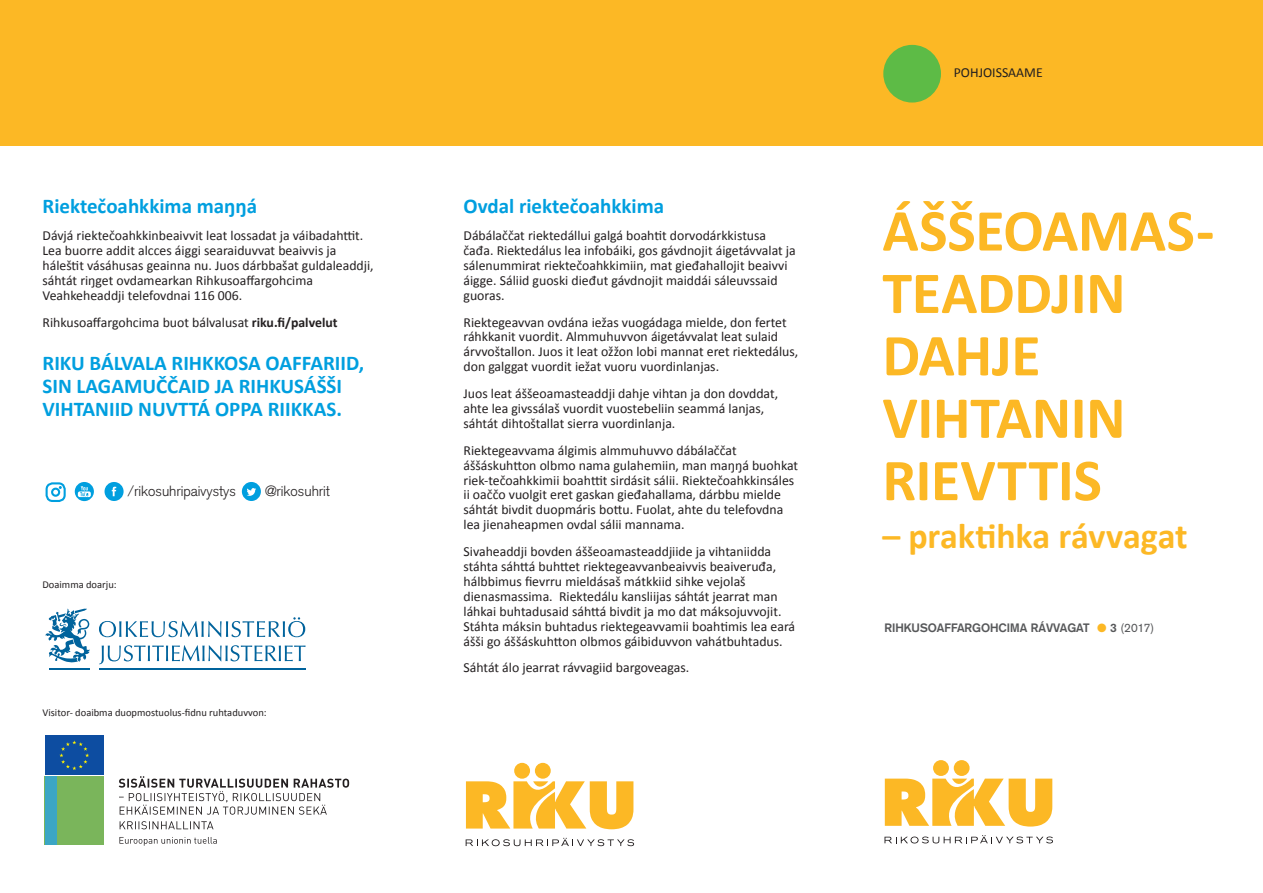
<style>
.page{position:relative;width:1263px;height:893px;background:#fff}
.page>*{position:absolute;margin:0;border:0;box-sizing:border-box;transform-origin:0 0}
.t1{font:700 60px/62.4px "Calibri";letter-spacing:-.01em;color:#fcb825}
.t2{font:700 36px "Calibri";letter-spacing:-.005em;color:#fcb825}
.t3{font:700 21px/22.6px "Calibri";color:#009fdf}
.t4{font:300 14.55px "Akzidenz Grotesk";color:#231f20}
.t5{font:13.8px/14.9px "Calibri";color:#231f20}
.t6{font:700 12px "Akzidenz Grotesk";color:#57585a}
.t7{font:10.5px "Calibri";color:#231f20}
.s1{font-weight:700}
.s2{color:#fcb825}
.s3{font-weight:400}
</style>
<div class="page">
<div style="left:0;top:0;width:1263px;height:146px;background:#fcb825"></div>
<svg style="left:885px;top:760px;width:167px;height:67px"></svg>
<svg style="left:884px;top:835px;width:169px;height:8px"></svg>
<svg style="left:466px;top:763px;width:167px;height:66px"></svg>
<svg style="left:466px;top:838px;width:168px;height:8px"></svg>
<div style="left:46px;top:482px;width:20px;height:20px;border:2px solid #009fdf;border-radius:6px"></div>
<div style="left:51px;top:488px;width:9px;height:9px;border:2px solid #009fdf;border-radius:50%"></div>
<svg style="left:75px;top:482px;width:19px;height:19px"></svg>
<svg style="left:78px;top:486px;width:13px;height:11px"></svg>
<div style="left:105px;top:482px;width:19px;height:19px;background:#009fdf;border-radius:50%"></div>
<svg style="left:112px;top:487px;width:4px;height:9px"></svg>
<div style="left:242px;top:482px;width:19px;height:19px;background:#009fdf;border-radius:50%"></div>
<svg style="left:247px;top:488px;width:9px;height:8px"></svg>
<svg style="left:45px;top:609px;width:45px;height:54px"></svg>
<svg style="left:99px;top:617px;width:206px;height:20px"></svg>
<hr style="left:49px;top:668px;width:40px;height:2px;background:#00639c">
<hr style="left:99px;top:668px;width:206px;height:2px;background:#00639c">
<svg style="left:99px;top:645px;width:207px;height:19px"></svg>
<div style="left:45px;top:776px;width:59px;height:68px;background:#7ab55b"></div>
<div style="left:45px;top:776px;width:12px;height:68px;background:#3ba6c4"></div>
<svg style="left:45px;top:735px;width:59px;height:1px"></svg>
<div style="left:45px;top:736px;width:59px;height:39px;background:#0d4da1"></div>
<svg style="left:59px;top:740px;width:30px;height:30px"></svg>
<svg style="left:120px;top:821px;width:94px;height:8px"></svg>
<svg style="left:119px;top:776px;width:230px;height:39px"></svg>
<svg style="left:119px;top:837px;width:98px;height:9px"></svg>
<div style="left:883px;top:45px;width:58px;height:58px;background:#5dbb46;border-radius:50%"></div>
<h2 class="t3" style="left:43px;top:194px;width:216px">Riektečoahkkima maŋŋá</h2>
<p class="t5" style="left:43px;top:227px;width:333px">Dávjá riektečoahkkinbeaivvit leat lossadat ja váibadahttit.<br>Lea buorre addit alcces áiggi searaiduvvat beaivvis ja háleštit vásáhusas geainna nu. Juos dárbbašat guldaleaddji, sáhtát riŋget ovdamearkan Rihkusoaffargohcima Veahkeheaddji telefovdnai 116 006.</p>
<p class="t5" style="left:43px;top:314px;width:297px">Rihkusoaffargohcima buot bálvalusat <span class="s1">riku.fi/palvelut</span></p>
<p class="t3" style="left:43px;top:351px;width:323px">RIKU BÁLVALA RIHKKOSA OAFFARIID,<br>SIN LAGAMUČČAID JA RIHKUSÁŠŠI<br>VIHTANIID NUVTTÁ OPPA RIIKKAS.</p>
<p class="t4" style="left:128px;top:483px;width:110px">/rikosuhripaivystys</p>
<p class="t4" style="left:265px;top:483px;width:66px">@rikosuhrit</p>
<p class="t7" style="left:43px;top:578px;width:76px">Doaimma doarju:</p>
<p class="t7" style="left:43px;top:706px;width:226px">Visitor- doaibma duopmostuolus-fidnu ruhtaduvvon:</p>
<h2 class="t3" style="left:463px;top:194px;width:202px">Ovdal riektečoahkkima</h2>
<p class="t5" style="left:463px;top:227px;width:334px">Dábálaččat riektedállui galgá boahtit dorvodárkkistusa čađa. Riektedálus lea infobáiki, gos gávdnojit áigetávvalat ja sálenummirat riektečoahkkimiin, mat gieđahallojit beaivvi áigge. Sáliid guoski dieđut gávdnojit maiddái sáleuvssaid guoras.</p>
<p class="t5" style="left:463px;top:314px;width:336px">Riektegeavvan ovdána iežas vuogádaga mielde, don fertet ráhkkanit vuordit. Almmuhuvvon áigetávvalat leat sulaid árvvoštallon. Juos it leat ožžon lobi mannat eret riektedálus, don galggat vuordit iežat vuoru vuordinlanjas.</p>
<p class="t5" style="left:463px;top:385px;width:316px">Juos leat áššeoamasteaddji dahje vihtan ja don dovddat, ahte lea givssálaš vuordit vuostebeliin seammá lanjas, sáhtát dihtoštallat sierra vuordinlanja.</p>
<p class="t5" style="left:463px;top:442px;width:336px">Riektegeavvama álgimis almmuhuvvo dábálaččat áššáskuhtton olbmo nama gulahemiin, man maŋŋá buohkat riek-tečoahkkimii boahttit sirdásit sálii. Riektečoahkkinsáles ii oaččo vuolgit eret gaskan gieđahallama, dárbbu mielde sáhtát bivdit duopmáris bottu. Fuolat, ahte du telefovdna lea jienaheapmen ovdal sálii mannama.</p>
<p class="t5" style="left:463px;top:543px;width:333px">Sivaheaddji bovden áššeoamasteaddjiide ja vihtaniidda stáhta sáhttá buhttet riektegeavvanbeaivvis beaiveruđa, hálbbimus fievrru mieldásaš mátkkiid sihke vejolaš dienasmassima. Riektedálu kansliijas sáhtát jearrat man láhkai buhtadusaid sáhttá bivdit ja mo dat máksojuvvojit.<br>Stáhta máksin buhtadus riektegeavvamii boahtimis lea eará ášši go áššáskuhtton olbmos gáibiduvvon vahátbuhtadus.</p>
<p class="t5" style="left:463px;top:660px;width:227px">Sáhtát álo jearrat rávvagiid bargoveagas.</p>
<p class="t5" style="left:954px;top:64px;width:90px">POHJOISSAAME</p>
<h1 class="t1" style="left:882px;top:197px;width:333px">ÁŠŠEOAMAS-<br>TEADDJIN<br>DAHJE<br>VIHTANIN<br>RIEVTTIS</h1>
<h1 class="t2" style="left:882px;top:513px;width:307px">– praktihka rávvagat</h1>
<p class="t6" style="left:884px;top:621px;width:271px">RIHKUSOAFFARGOHCIMA RÁVVAGAT <span class="s2">●</span> 3 <span class="s3">(2017)</span></p>
</div>
